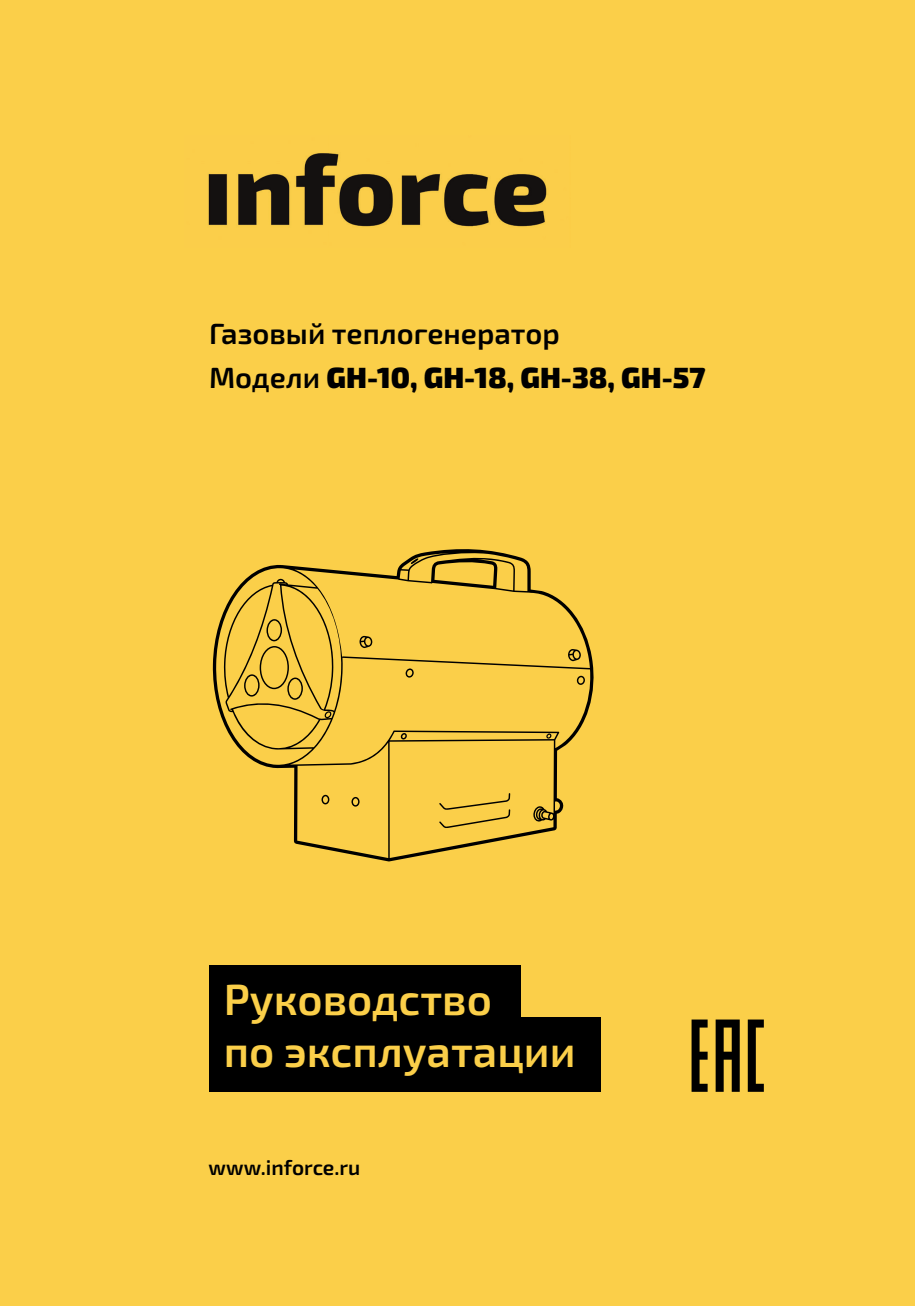
<style>
.page{position:relative;width:915px;height:1306px;background:#fff}
.page>*{position:absolute;margin:0;border:0;box-sizing:border-box;transform-origin:0 0}
.t1{font:600 43.5px/52.2px "Exo 2.0";color:#fbcf49}
.t2{font:600 29.25px/43.8px "Exo 2.0";color:#000}
.t3{font:600 21px "Exo 2.0";color:#000}
.s1{font-weight:900}
</style>
<div class="page">
<div style="left:0;top:0;width:914px;height:1305px;background:#fbcf49"></div>
<img style="left:208px;top:153px;width:339px;height:74px">
<div style="left:209px;top:965px;width:311px;height:74px;background:#000"></div>
<div style="left:209px;top:1017px;width:391px;height:74px;background:#000"></div>
<svg style="left:212px;top:549px;width:382px;height:312px"></svg>
<svg style="left:691px;top:1019px;width:72px;height:72px"></svg>
<p class="t2" style="left:209px;top:315px;width:497px">Газовый теплогенератор<br>Модели <span class="s1">GH-10, GH-18, GH-38, GH-57</span></p>
<h1 class="t1" style="left:224px;top:977px;width:353px">Руководство<br>по эксплуатации</h1>
<p class="t3" style="left:208px;top:1159px;width:153px">www.inforce.ru</p>
</div>
